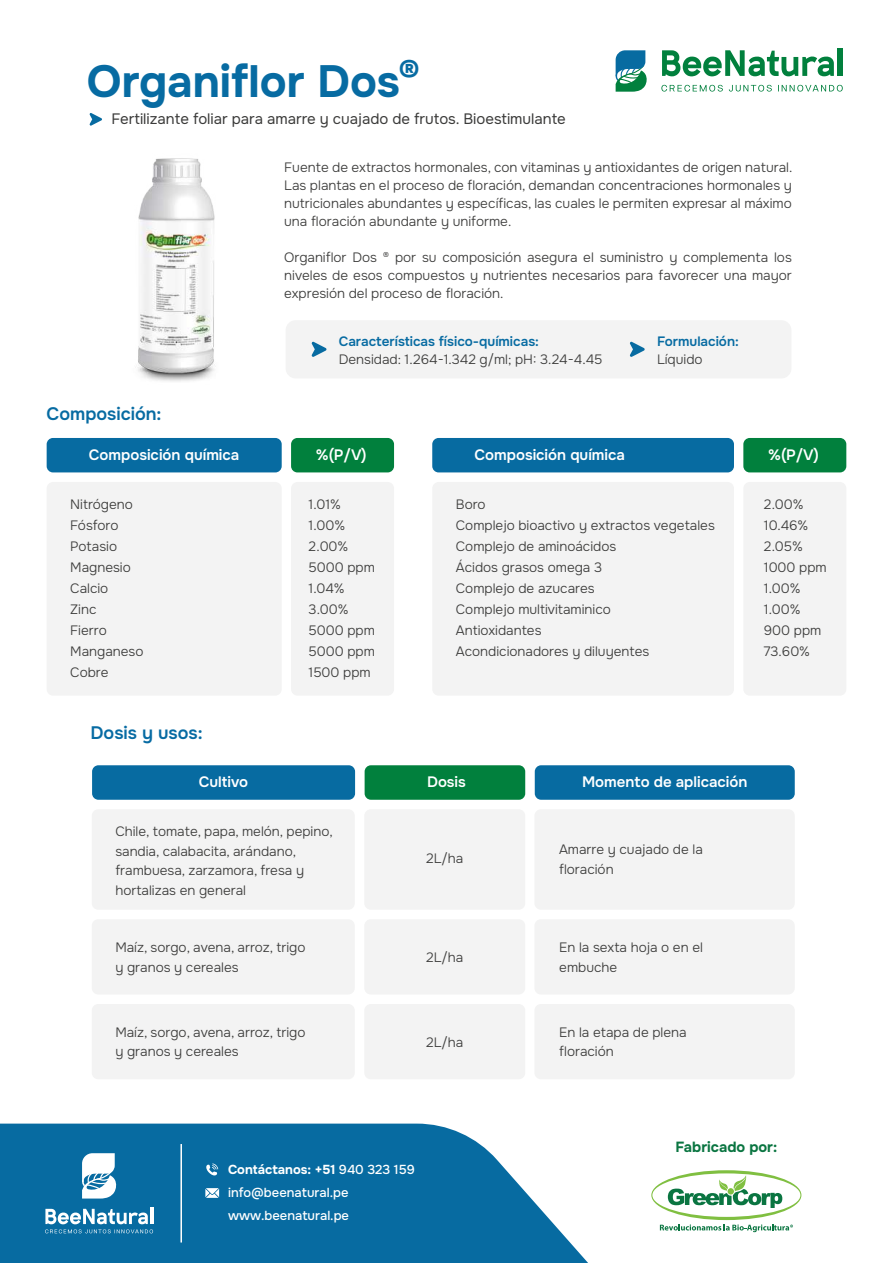
<style>
.page{position:relative;width:893px;height:1263px;background:#fff}
.page>*{position:absolute;margin:0;border:0;box-sizing:border-box;transform-origin:0 0}
.t1{font:700 45px "Onest";color:#076ba2}
.t2{font:600 18px "Onest";color:#076ba2}
.t3{font:600 18px "Onest";color:#076ba3}
.t4{font:600 15px "Onest";color:#fff}
.t5{font:15px "Onest";color:#3c3c3b}
.t6{font:700 14.7px "Onest";color:#0a7541}
.t7{font:300 13.5px/21px "Onest";color:#3c3c3b}
.t8{font:600 13.5px "Onest";color:#076ba2}
.t9{font:500 12.9px/23.1px "Onest";color:#fff}
.s1{font-weight:700}
</style>
<div class="page">
<svg style="left:0;top:1123px;width:588px;height:140px;fill:#076ba1"></svg>
<svg style="left:45px;top:1209px;width:108px;height:24px"></svg>
<hr style="left:150px;top:1207px;width:3px;height:17px;background:#fff">
<svg style="left:82px;top:1153px;width:35px;height:45px"></svg>
<svg style="left:206px;top:1163px;width:12px;height:12px"></svg>
<hr style="left:180px;top:1144px;width:2px;height:98px;background:#fff">
<svg style="left:205px;top:1188px;width:14px;height:10px"></svg>
<svg style="left:661px;top:85px;width:62px;height:7px"></svg>
<svg style="left:729px;top:85px;width:43px;height:7px"></svg>
<svg style="left:778px;top:85px;width:65px;height:7px"></svg>
<svg style="left:662px;top:50px;width:172px;height:26px"></svg>
<div style="left:838px;top:48px;width:5px;height:28px;background:#01803d"></div>
<svg style="left:615px;top:50px;width:32px;height:42px"></svg>
<svg style="left:89px;top:113px;width:13px;height:13px"></svg>
<svg style="left:651px;top:1170px;width:150px;height:62px"></svg>
<div style="left:286px;top:320px;width:505px;height:58px;background:#f3f3f3;border-radius:10px"></div>
<svg style="left:311px;top:342px;width:16px;height:15px"></svg>
<svg style="left:630px;top:342px;width:15px;height:15px"></svg>
<div style="left:47px;top:482px;width:235px;height:214px;background:#f3f3f3;border-radius:6px"></div>
<div style="left:47px;top:438px;width:235px;height:34px;background:#076ba1;border-radius:6px"></div>
<div style="left:291px;top:482px;width:103px;height:214px;background:#f3f3f3;border-radius:6px"></div>
<div style="left:291px;top:438px;width:103px;height:34px;background:#01803d;border-radius:6px"></div>
<div style="left:432px;top:482px;width:302px;height:214px;background:#f3f3f3;border-radius:6px"></div>
<div style="left:432px;top:438px;width:302px;height:34px;background:#076ba1;border-radius:6px"></div>
<div style="left:743px;top:482px;width:103px;height:214px;background:#f3f3f3;border-radius:6px"></div>
<div style="left:743px;top:438px;width:103px;height:34px;background:#01803d;border-radius:6px"></div>
<div style="left:92px;top:765px;width:263px;height:35px;background:#076ba1;border-radius:6px"></div>
<div style="left:365px;top:765px;width:160px;height:35px;background:#01803d;border-radius:6px"></div>
<div style="left:535px;top:765px;width:260px;height:35px;background:#076ba1;border-radius:6px"></div>
<div style="left:92px;top:809px;width:263px;height:101px;background:#f3f3f3;border-radius:6px"></div>
<div style="left:364px;top:809px;width:161px;height:101px;background:#f3f3f3;border-radius:6px"></div>
<div style="left:534px;top:809px;width:261px;height:101px;background:#f3f3f3;border-radius:6px"></div>
<div style="left:92px;top:919px;width:263px;height:75px;background:#f3f3f3;border-radius:6px"></div>
<div style="left:364px;top:919px;width:161px;height:75px;background:#f3f3f3;border-radius:6px"></div>
<div style="left:534px;top:919px;width:261px;height:75px;background:#f3f3f3;border-radius:6px"></div>
<div style="left:92px;top:1004px;width:263px;height:75px;background:#f3f3f3;border-radius:6px"></div>
<div style="left:364px;top:1004px;width:161px;height:75px;background:#f3f3f3;border-radius:6px"></div>
<div style="left:534px;top:1004px;width:261px;height:75px;background:#f3f3f3;border-radius:6px"></div>
<img style="left:138px;top:158px;width:77px;height:224px">
<h1 class="t1" style="left:87px;top:53px;width:335px">Organiflor Dos®</h1>
<p class="t5" style="left:112px;top:110px;width:456px">Fertilizante foliar para amarre y cuajado de frutos. Bioestimulante</p>
<h2 class="t2" style="left:47px;top:402px;width:116px">Composición:</h2>
<p class="t4" style="left:89px;top:445px;width:152px">Composición química</p>
<p class="t7" style="left:70px;top:494px;width:75px">Nitrógeno<br>Fósforo<br>Potasio<br>Magnesio<br>Calcio<br>Zinc<br>Fierro<br>Manganeso<br>Cobre</p>
<p class="t7" style="left:284px;top:158px;width:510px;line-height:18px;text-align:justify">Fuente de extractos hormonales, con vitaminas y antioxidantes de origen natural.<br>Las plantas en el proceso de floración, demandan concentraciones hormonales y nutricionales abundantes y específicas, las cuales le permiten expresar al máximo una floración abundante y uniforme.</p>
<p class="t7" style="left:284px;top:248px;width:509px;line-height:18px;text-align:justify">Organiflor Dos ® por su composición asegura el suministro y complementa los niveles de esos compuestos y nutrientes necesarios para favorecer una mayor expresión del proceso de floración.</p>
<p class="t8" style="left:339px;top:333px;width:202px">Características físico-químicas:</p>
<p class="t7" style="left:339px;top:349px;width:265px">Densidad: 1.264-1.342 g/ml; pH: 3.24-4.45</p>
<p class="t8" style="left:657px;top:333px;width:83px">Formulación:</p>
<p class="t7" style="left:657px;top:349px;width:47px">Líquido</p>
<p class="t4" style="left:316px;top:445px;width:52px">%(P/V)</p>
<p class="t7" style="left:309px;top:494px;width:68px">1.01%<br>1.00%<br>2.00%<br>5000 ppm<br>1.04%<br>3.00%<br>5000 ppm<br>5000 ppm<br>1500 ppm</p>
<p class="t4" style="left:475px;top:445px;width:152px">Composición química</p>
<p class="t7" style="left:456px;top:494px;width:260px">Boro<br>Complejo bioactivo y extractos vegetales<br>Complejo de aminoácidos<br>Ácidos grasos omega 3<br>Complejo de azucares<br>Complejo multivitaminico<br>Antioxidantes<br>Acondicionadores y diluyentes</p>
<p class="t4" style="left:768px;top:445px;width:52px">%(P/V)</p>
<p class="t7" style="left:764px;top:494px;width:64px">2.00%<br>10.46%<br>2.05%<br>1000 ppm<br>1.00%<br>1.00%<br>900 ppm<br>73.60%</p>
<h2 class="t3" style="left:91px;top:722px;width:114px">Dosis y usos:</h2>
<p class="t4" style="left:199px;top:772px;width:51px">Cultivo</p>
<p class="t4" style="left:427px;top:772px;width:40px">Dosis</p>
<p class="t4" style="left:582px;top:772px;width:167px">Momento de aplicación</p>
<p class="t7" style="left:115px;top:822px;width:219px;line-height:19.5px">Chile, tomate, papa, melón, pepino, sandia, calabacita, arándano, frambuesa, zarzamora, fresa y hortalizas en general</p>
<p class="t7" style="left:426px;top:848px;width:39px">2L/ha</p>
<p class="t7" style="left:559px;top:840px;width:145px;line-height:19.5px">Amarre y cuajado de la floración</p>
<p class="t7" style="left:115px;top:938px;width:192px;line-height:19.5px">Maíz, sorgo, avena, arroz, trigo y granos y cereales</p>
<p class="t7" style="left:426px;top:947px;width:39px">2L/ha</p>
<p class="t7" style="left:559px;top:938px;width:145px;line-height:19.5px">En la sexta hoja o en el embuche</p>
<p class="t7" style="left:115px;top:1023px;width:192px;line-height:19.5px">Maíz, sorgo, avena, arroz, trigo y granos y cereales</p>
<p class="t7" style="left:426px;top:1032px;width:39px">2L/ha</p>
<p class="t7" style="left:559px;top:1023px;width:129px;line-height:19.5px">En la etapa de plena floración</p>
<p class="t9" style="left:228px;top:1158px;width:188px"><span class="s1">Contáctanos: +51</span> 940 323 159 info@beenatural.pe www.beenatural.pe</p>
<p class="t6" style="left:676px;top:1137px;width:103px">Fabricado por:</p>
</div>
